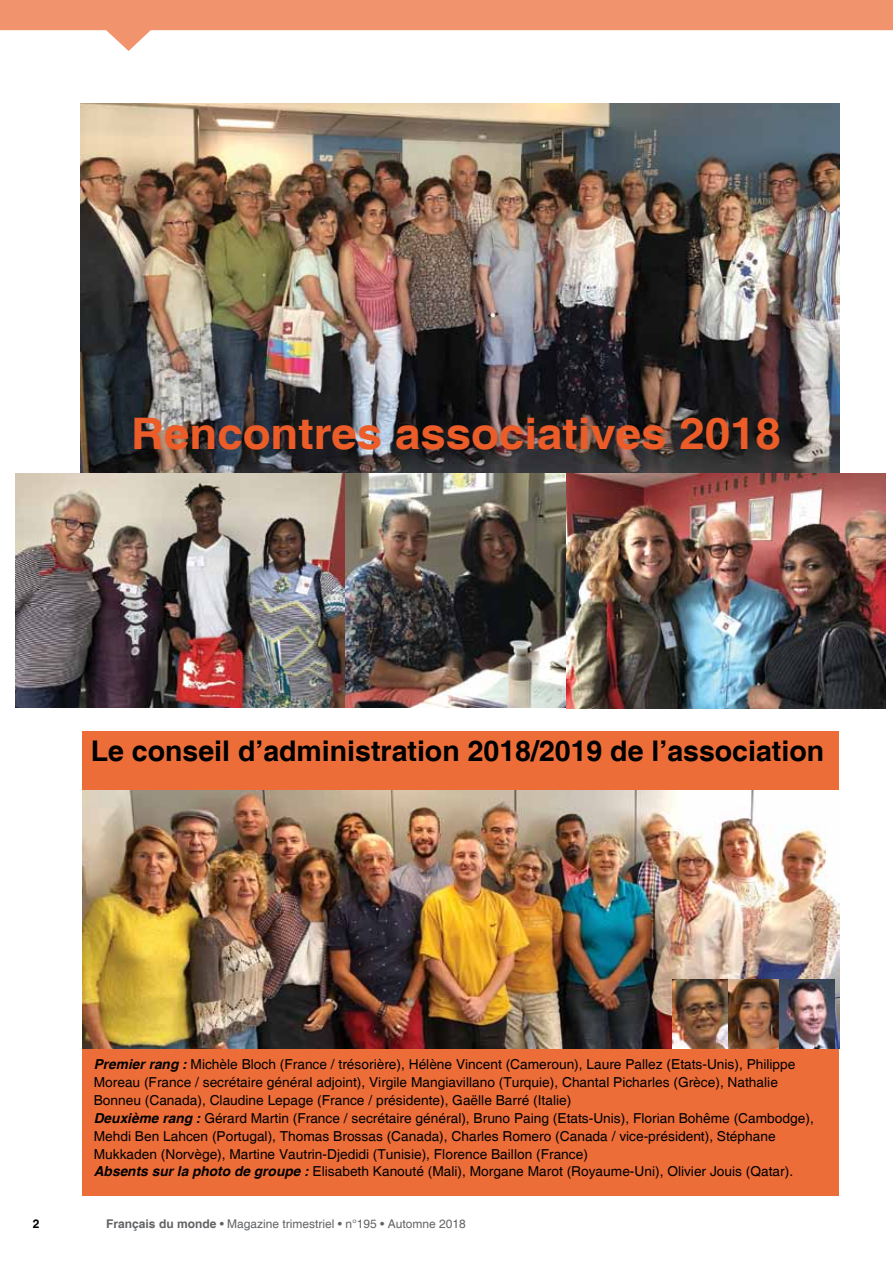
<style>
.page{position:relative;width:893px;height:1263px;background:#fff}
.page>*{position:absolute;margin:0;border:0;box-sizing:border-box;transform-origin:0 0}
.t1{font:700 43.5px "Helvetica";color:#eb5c28;scale:1.05 1}
.t2{font:700 28.5px "Helvetica";color:#000}
.t3{font:13.65px/17.9px "Helvetica";color:#000}
.t4{font:12px "Helvetica";color:#616366}
.t5{font:700 12px "Helvetica";color:#000}
.s1{font-weight:700;font-style:italic}
.s2{font-weight:700}
</style>
<div class="page">
<div style="left:82px;top:1049px;width:757px;height:147px;background:#ed6d38"></div>
<div style="left:82px;top:731px;width:757px;height:59px;background:#ed6d38"></div>
<img style="left:82px;top:791px;width:757px;height:258px">
<img style="left:728px;top:979px;width:107px;height:69px">
<img style="left:673px;top:979px;width:55px;height:70px">
<img style="left:81px;top:103px;width:758px;height:370px">
<img style="left:16px;top:473px;width:869px;height:235px">
<svg style="left:0;top:0;width:893px;height:51px;fill:#f1936d"></svg>
<h1 class="t1" style="left:131px;top:407px;width:620px">Rencontres associatives 2018</h1>
<h2 class="t2" style="left:91px;top:733px;width:735px">Le conseil d’administration 2018/2019 de l’association</h2>
<p class="t3" style="left:94px;top:1056px;width:722px"><span class="s1">Premier rang :</span> Michèle Bloch (France / trésorière), Hélène Vincent (Cameroun), Laure Pallez (Etats-Unis), Philippe Moreau (France / secrétaire général adjoint), Virgile Mangiavillano (Turquie), Chantal Picharles (Grèce), Nathalie Bonneu (Canada), Claudine Lepage (France / présidente), Gaëlle Barré (Italie)<br><span class="s1">Deuxième rang :</span> Gérard Martin (France / secrétaire général), Bruno Paing (Etats-Unis), Florian Bohême (Cambodge), Mehdi Ben Lahcen (Portugal), Thomas Brossas (Canada), Charles Romero (Canada / vice-président), Stéphane Mukkaden (Norvège), Martine Vautrin-Djedidi (Tunisie), Florence Baillon (France)<br><span class="s1">Absents sur la photo de groupe :</span> Elisabeth Kanouté (Mali), Morgane Marot (Royaume-Uni), Olivier Jouis (Qatar).</p>
<p class="t5" style="left:33px;top:1217px;width:8px">2</p>
<p class="t4" style="left:106px;top:1217px;width:361px"><span class="s2">Français du monde</span> • Magazine trimestriel • n°195 • Automne 2018</p>
</div>
